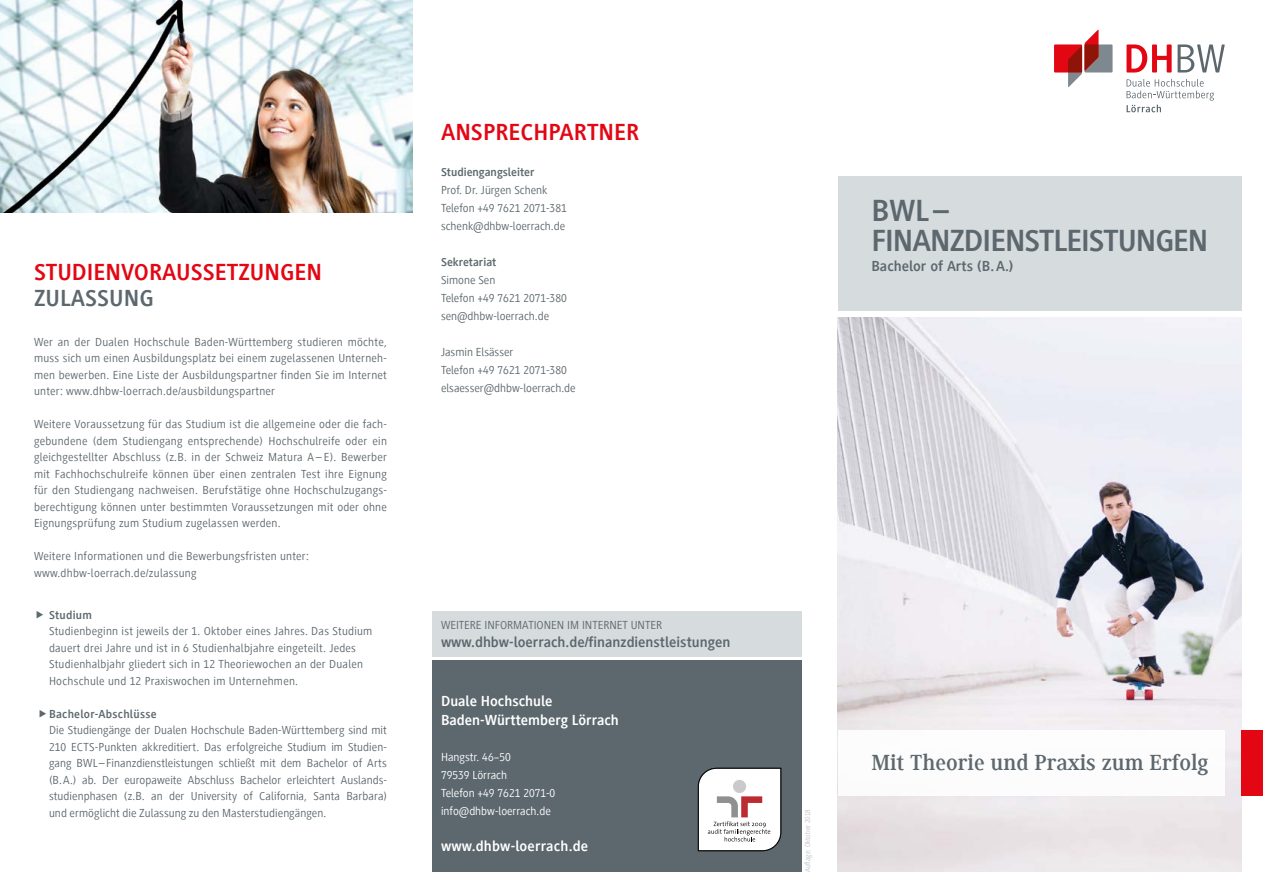
<style>
.page{position:relative;width:1263px;height:893px;background:#fff}
.page>*{position:absolute;margin:0;border:0;box-sizing:border-box;transform-origin:0 0}
.t1{font:700 31.5px/30px "Generis Sans Com";letter-spacing:-.03em;color:#5d686e}
.t2{font:700 24px "Generis Sans Com";color:#e30613}
.t3{font:700 24px "Generis Sans Com";color:#5d686e}
.t4{font:700 22.5px "Generis Serif Com";color:#5d686e}
.t5{font:700 15px "Generis Sans Com";color:#5d686e}
.t6{font:700 15px/18px "Generis Sans Com";color:#fff}
.t7{font:12px/16.5px "Generis Sans Com";letter-spacing:.02em;color:#5d686e;text-align:justify}
.t8{font:12px/18px "Generis Sans Com";color:#5d686e}
.t9{font:12px/18px "Generis Sans Com";color:#fff}
.t10{font:700 12px "Generis Sans Com";color:#5d686e}
.t11{font:700 12px "Generis Sans Com";letter-spacing:.02em;color:#5d686e}
.t12{font:300 7.5px "Generis Sans Com";color:#adb6bc}
</style>
<div class="page">
<div style="left:838px;top:176px;width:404px;height:135px;background:#d6dbde"></div>
<img style="left:838px;top:318px;width:404px;height:554px">
<div style="left:838px;top:730px;width:387px;height:66px;background:#fff"></div>
<div style="left:1242px;top:730px;width:21px;height:66px;background:#e30613"></div>
<div style="left:1054px;top:44px;width:28px;height:29px;background:#e30613"></div>
<svg style="left:1068px;top:30px;width:44px;height:57px"></svg>
<svg style="left:1126px;top:44px;width:45px;height:29px"></svg>
<svg style="left:1177px;top:44px;width:48px;height:29px"></svg>
<svg style="left:1126px;top:79px;width:88px;height:33px"></svg>
<img style="left:0;top:0;width:412px;height:213px">
<div style="left:432px;top:660px;width:370px;height:212px;background:#5d686e"></div>
<div style="left:432px;top:612px;width:370px;height:45px;background:#d6dbde"></div>
<svg style="left:697px;top:767px;width:85px;height:84px;background:#dedada"></svg>
<h2 class="t2" style="left:34px;top:259px;width:289px">STUDIENVORAUSSETZUNGEN</h2>
<h2 class="t3" style="left:34px;top:285px;width:121px">ZULASSUNG</h2>
<p class="t7" style="left:34px;top:334px;width:354px">Wer an der Dualen Hochschule Baden-Württemberg studieren möchte, muss sich um einen Ausbildungsplatz bei einem zugelassenen Unterneh&shy;men bewerben. Eine Liste der Ausbildungspartner finden Sie im Internet unter: www.dhbw-loerrach.de/ausbildungspartner</p>
<p class="t7" style="left:34px;top:416px;width:354px">Weitere Voraussetzung für das Studium ist die allgemeine oder die fach&shy;gebundene (dem Studiengang entsprechende) Hochschulreife oder ein gleichgestellter Abschluss (z.B. in der Schweiz Matura A – E). Bewerber mit Fachhochschulreife können über einen zentralen Test ihre Eignung für den Studiengang nachweisen. Berufstätige ohne Hochschulzugangs&shy;berechtigung können unter bestimmten Voraussetzungen mit oder ohne Eignungsprüfung zum Studium zugelassen werden.</p>
<p class="t7" style="left:34px;top:548px;width:276px">Weitere Informationen und die Bewerbungsfristen unter: www.dhbw-loerrach.de/zulassung</p>
<p class="t11" style="left:49px;top:608px;width:44px">Studium</p>
<p class="t7" style="left:49px;top:623px;width:325px;text-align:left">Studienbeginn ist jeweils der 1. Oktober eines Jahres. Das Studium dauert drei Jahre und ist in 6 Studienhalbjahre eingeteilt. Jedes Studienhalbjahr gliedert sich in 12 Theoriewochen an der Dualen Hochschule und 12 Praxiswochen im Unternehmen.</p>
<p class="t11" style="left:49px;top:707px;width:109px">Bachelor-Abschlüsse</p>
<p class="t7" style="left:49px;top:722px;width:339px">Die Studiengänge der Dualen Hochschule Baden-Württemberg sind mit 210 ECTS-Punkten akkreditiert. Das erfolgreiche Studium im Studien&shy;gang BWL–Finanzdienstleistungen schließt mit dem Bachelor of Arts (B.A.) ab. Der europaweite Abschluss Bachelor erleichtert Auslands&shy;studienphasen (z.B. an der University of California, Santa Barbara) und ermöglicht die Zulassung zu den Masterstudiengängen.</p>
<h2 class="t2" style="left:441px;top:119px;width:200px">ANSPRECHPARTNER</h2>
<p class="t10" style="left:441px;top:165px;width:95px">Studiengangsleiter</p>
<p class="t8" style="left:441px;top:181px;width:127px">Prof. Dr. Jürgen Schenk<br>Telefon +49 7621 2071-381 schenk@dhbw-loerrach.de</p>
<p class="t10" style="left:441px;top:255px;width:57px">Sekretariat</p>
<p class="t8" style="left:441px;top:271px;width:127px">Simone Sen<br>Telefon +49 7621 2071-380 sen@dhbw-loerrach.de</p>
<p class="t8" style="left:441px;top:343px;width:136px">Jasmin Elsässer<br>Telefon +49 7621 2071-380 elsaesser@dhbw-loerrach.de</p>
<p class="t8" style="left:441px;top:616px;width:223px">WEITERE INFORMATIONEN IM INTERNET UNTER</p>
<p class="t5" style="left:441px;top:634px;width:291px">www.dhbw-loerrach.de/finanzdienstleistungen</p>
<p class="t6" style="left:441px;top:693px;width:179px">Duale Hochschule<br>Baden-Württemberg Lörrach</p>
<p class="t9" style="left:441px;top:748px;width:116px">Hangstr. 46−50<br>79539 Lörrach<br>Telefon +49 7621 2071-0 info@dhbw-loerrach.de</p>
<p class="t6" style="left:441px;top:837px;width:149px">www.dhbw-loerrach.de</p>
<h1 class="t1" style="left:871px;top:196px;width:338px">BWL –<br>FINANZDIENSTLEISTUNGEN</h1>
<p class="t5" style="left:871px;top:257px;width:144px">Bachelor of Arts (B.A.)</p>
<p class="t12" style="left:803px;top:872px;width:64px;rotate:-90deg">Auflage: Oktober 2018</p>
<h3 class="t4" style="left:871px;top:750px;width:338px">Mit Theorie und Praxis zum Erfolg</h3>
</div>
